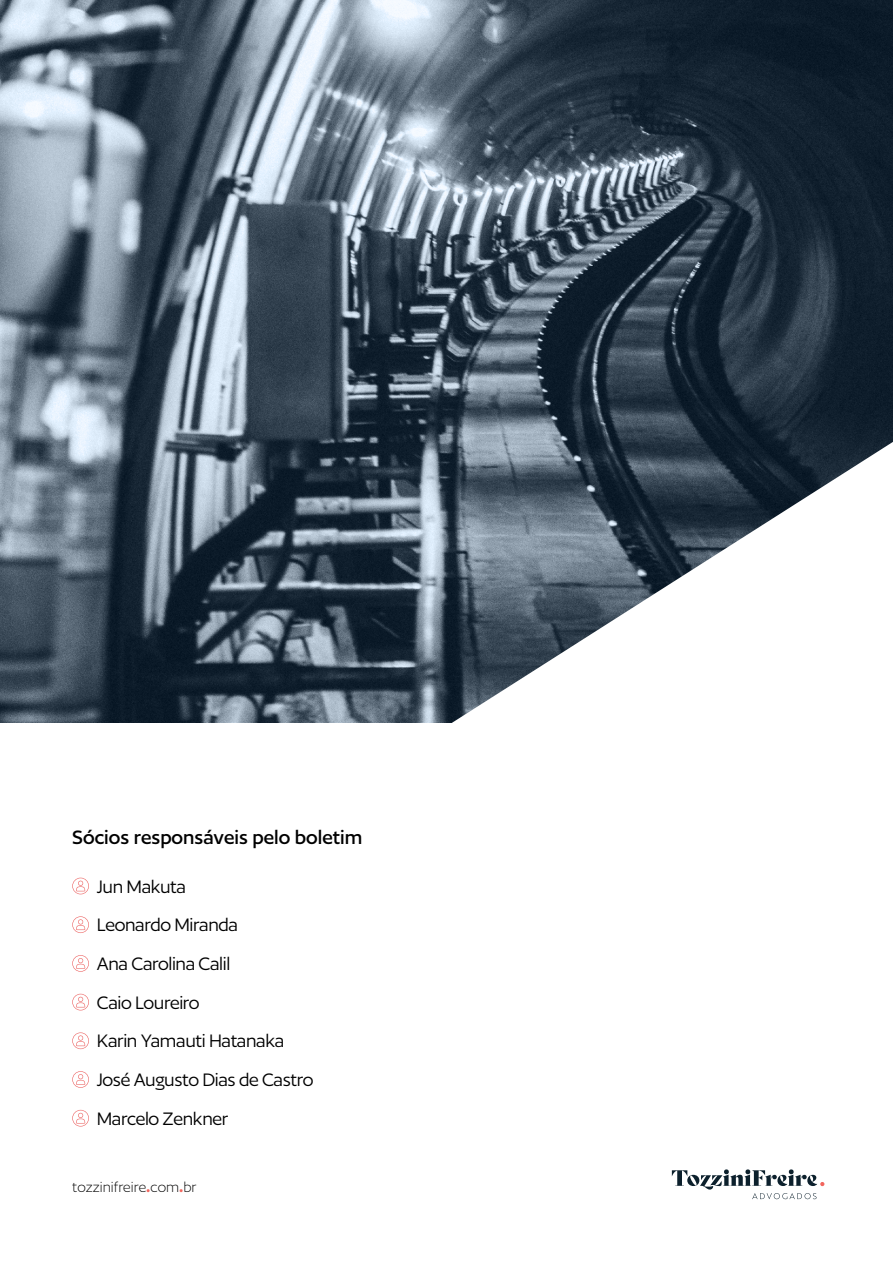
<style>
.page{position:relative;width:893px;height:1263px;background:#fff}
.page>*{position:absolute;margin:0;border:0;box-sizing:border-box;transform-origin:0 0}
.t1{font:700 22.5px "Author Variable";color:#000}
.t2{font:700 21px/38.7px "Author Variable";letter-spacing:-.02em;color:#000}
.t3{font:300 16.5px "Author";color:#000}
.s1{color:#fff}
.s2{font-weight:700;color:#f2665e}
</style>
<div class="page">
<svg style="left:672px;top:1169px;width:152px;height:30px"></svg>
<img style="left:0;top:0;width:893px;height:723px">
<svg style="left:445px;top:442px;width:448px;height:281px"></svg>
<svg style="left:72px;top:878px;width:17px;height:16px"></svg>
<svg style="left:72px;top:916px;width:17px;height:17px"></svg>
<svg style="left:72px;top:955px;width:17px;height:17px"></svg>
<svg style="left:72px;top:994px;width:17px;height:16px"></svg>
<svg style="left:72px;top:1032px;width:17px;height:17px"></svg>
<svg style="left:72px;top:1071px;width:17px;height:17px"></svg>
<svg style="left:72px;top:1110px;width:17px;height:16px"></svg>
<p class="t1" style="left:72px;top:826px;width:296px">Sócios responsáveis pelo boletim<span class="s1">:</span></p>
<p class="t2" style="left:97px;top:867px;width:218px">Jun Makuta<br>Leonardo Miranda<br>Ana Carolina Calil<br>Caio Loureiro<br>Karin Yamauti Hatanaka<br>José Augusto Dias de Castro<br>Marcelo Zenkner</p>
<p class="t3" style="left:72px;top:1179px;width:126px">tozzinifreire<span class="s2">.</span>com<span class="s2">.</span>br</p>
</div>
